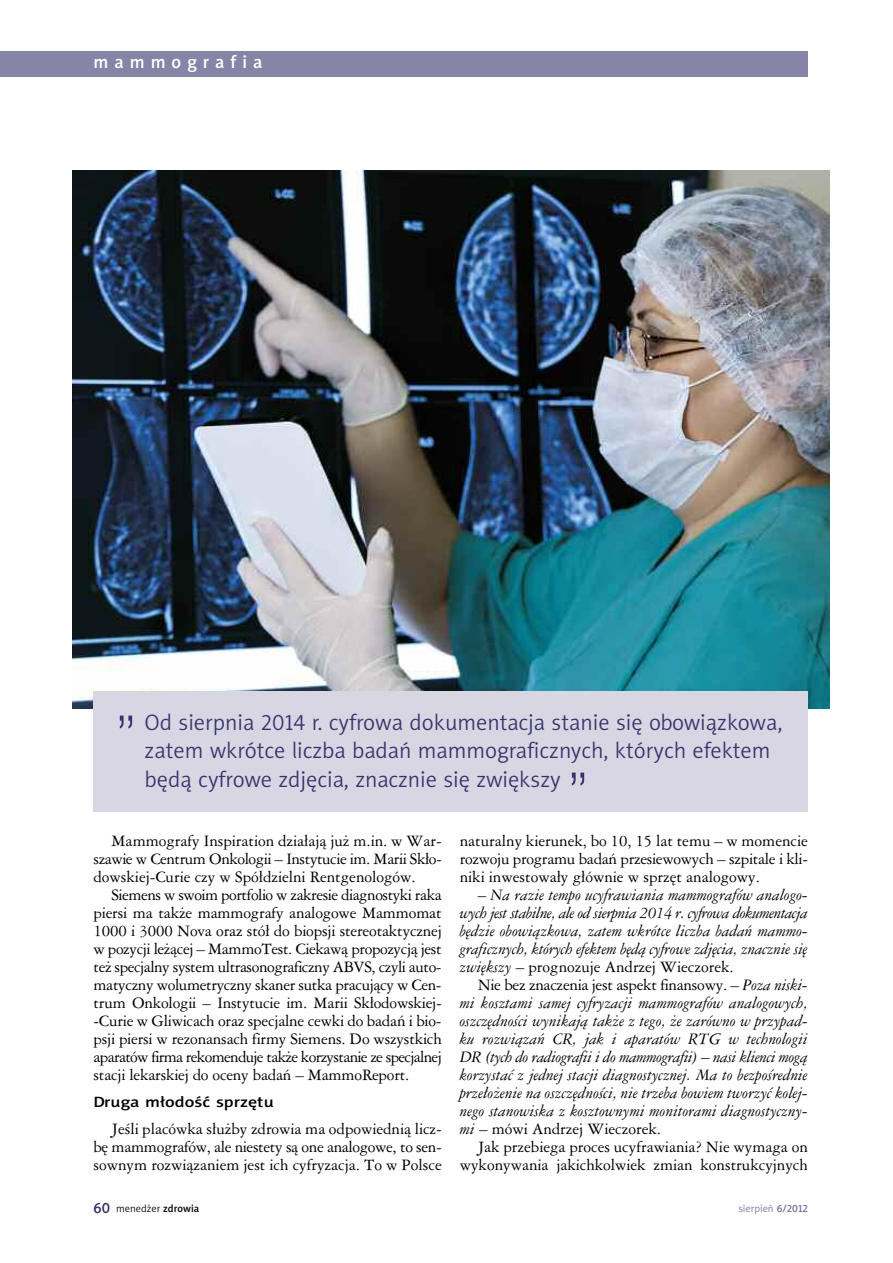
<style>
.page{position:relative;width:893px;height:1263px;background:#fff}
.page>*{position:absolute;margin:0;border:0;box-sizing:border-box;transform-origin:0 0}
.t1{font:52.5px "Swis 721 Lt PL";color:#36326d}
.t2{font:22.5px/28.5px "Naomi Sans EFNPS Light";color:#36326d}
.t3{font:18px "Naomi Sans EFNPS Medium";letter-spacing:.335em;color:#fff}
.t4{font:15px/18px "Ameri Garmnd PL";color:#000;text-align:justify}
.t5{font:italic 15px/18px "Ameri Garmnd PL";letter-spacing:-.005em;color:#000;text-align:justify}
.t6{font:15px "Naomi Sans EFNPS Medium";color:#000;scale:1.2 1}
.t7{font:10.5px "Naomi Sans EFNPS Light";color:#000}
.t8{font:10.5px "Naomi Sans EFNPS Light";color:#727099}
.s1{font-style:normal}
.s2{font-family:"Naomi Sans EFNPS Medium";font-size:15px;color:#36326d}
.s3{font-family:"Naomi Sans EFNPS Medium"}
</style>
<div class="page">
<div style="left:0;top:51px;width:808px;height:26px;background:#8784a8"></div>
<img style="left:72px;top:170px;width:757px;height:538px">
<div style="left:94px;top:691px;width:714px;height:120px;background:#d7d6e2"></div>
<p class="t3" style="left:94px;top:55px;width:170px">mammografia</p>
<h1 class="t1" style="left:115px;top:707px;width:24px">”</h1>
<h2 class="t2" style="left:145px;top:710px;width:639px">Od sierpnia 2014 r. cyfrowa dokumentacja stanie się obowiązkowa, zatem wkrótce liczba badań mammograficznych, których efektem będą cyfrowe zdjęcia, znacznie się zwiększy</h2>
<h1 class="t1" style="left:567px;top:764px;width:24px">”</h1>
<p class="t4" style="left:94px;top:832px;width:350px;text-indent:18px">Mammografy Inspiration działają już m.in. w War&shy;szawie w Centrum Onkologii – Instytucie im. Marii Skło&shy;dowskiej-Curie czy w Spółdzielni Rentgenologów.</p>
<p class="t4" style="left:94px;top:886px;width:350px;text-indent:18px">Siemens w swoim portfolio w zakresie diagnostyki raka piersi ma także mammografy analogowe Mammomat 1000 i 3000 Nova oraz stół do biopsji stereotaktycznej w pozycji leżącej – MammoTest. Ciekawą propozycją jest też specjalny system ultrasonograficzny ABVS, czyli auto&shy;matyczny wolumetryczny skaner sutka pracujący w Cen&shy;trum Onkologii – Instytucie im. Marii Skłodowskiej--Curie w Gliwicach oraz specjalne cewki do badań i bio&shy;psji piersi w rezonansach firmy Siemens. Do wszystkich aparatów firma rekomenduje także korzystanie ze specjalnej stacji lekarskiej do oceny badań – MammoReport.</p>
<p class="t6" style="left:94px;top:1096px;width:152px">Druga młodość sprzętu</p>
<p class="t4" style="left:94px;top:1120px;width:350px;text-indent:18px">Jeśli placówka służby zdrowia ma odpowiednią licz&shy;bę mammografów, ale niestety są one analogowe, to sen&shy;sownym rozwiązaniem jest ich cyfryzacja. To w Polsce</p>
<p class="t4" style="left:460px;top:832px;width:350px">naturalny kierunek, bo 10, 15 lat temu – w momencie rozwoju programu badań przesiewowych – szpitale i kli&shy;niki inwestowały głównie w sprzęt analogowy.</p>
<p class="t5" style="left:460px;top:886px;width:350px;text-indent:18px"><span class="s1">–</span> Na razie tempo ucyfrawiania mammografów analogo&shy;wych jest stabilne, ale od sierpnia 2014 r. cyfrowa dokumentacja będzie obowiązkowa, zatem wkrótce liczba badań mammo&shy;graficznych, których efektem będą cyfrowe zdjęcia, znacznie się zwiększy <span class="s1">– prognozuje Andrzej Wieczorek.</span></p>
<p class="t5" style="left:460px;top:976px;width:350px;text-indent:18px"><span class="s1">Nie bez znaczenia jest aspekt finansowy. –</span> Poza niski&shy;mi kosztami samej cyfryzacji mammografów analogowych, oszczędności wynikają także z tego, że zarówno w przypad&shy;ku rozwiązań CR, jak i aparatów RTG w technologii DR (tych do radiografii i do mammografii) – nasi klienci mogą korzystać z jednej stacji diagnostycznej. Ma to bezpośrednie przełożenie na oszczędności, nie trzeba bowiem tworzyć kolej&shy;nego stanowiska z kosztownymi monitorami diagnostyczny&shy;mi <span class="s1">– mówi Andrzej Wieczorek.</span></p>
<p class="t4" style="left:460px;top:1138px;width:350px;text-align:right">Jak przebiega proces ucyfrawiania? Nie wymaga on wykonywania jakichkolwiek zmian konstrukcyjnych</p>
<p class="t7" style="left:94px;top:1204px;width:107px"><span class="s2">60</span> menedżer <span class="s3">zdrowia</span></p>
<p class="t8" style="left:738px;top:1204px;width:71px">sierpień <span class="s3">6/2012</span></p>
</div>
